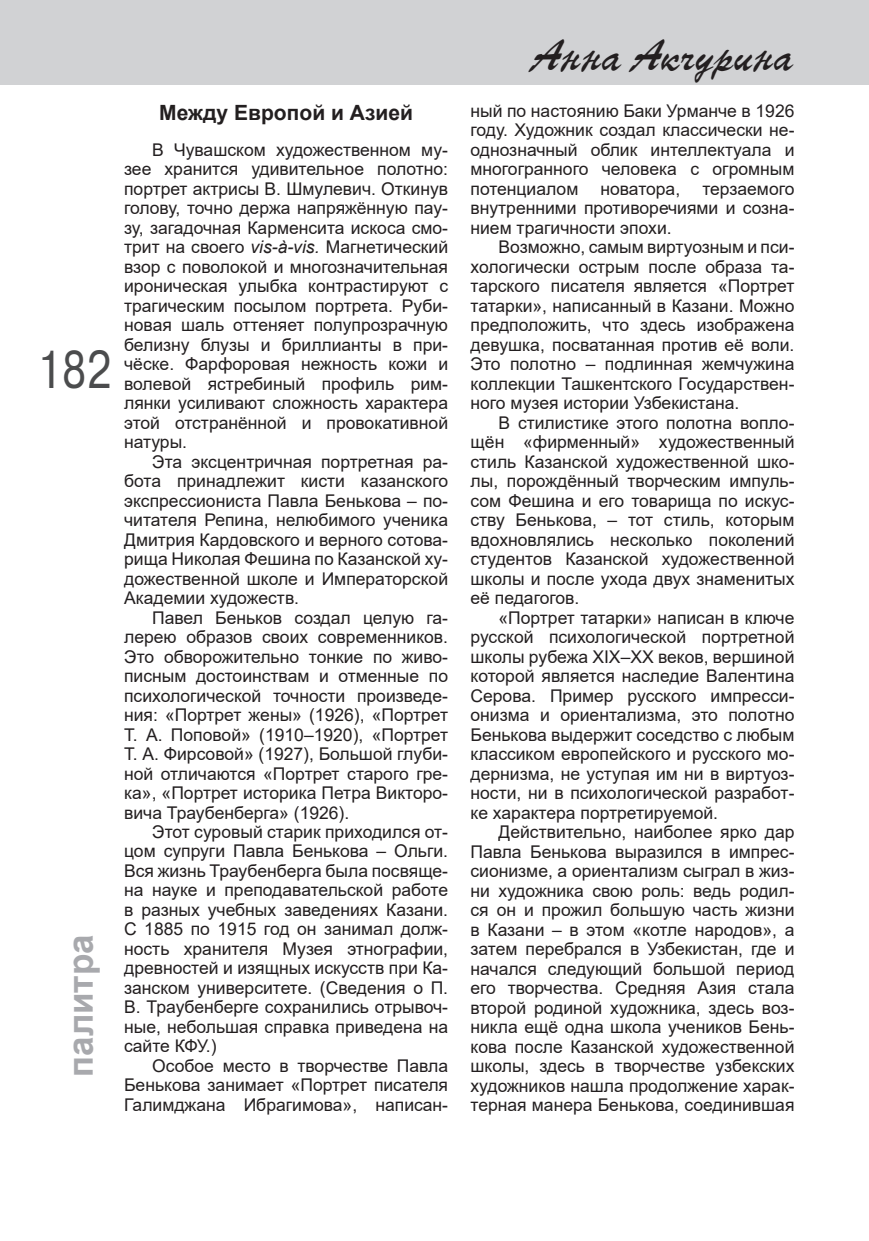
<style>
.page{position:relative;width:869px;height:1241px;background:#fff}
.page>*{position:absolute;margin:0;border:0;box-sizing:border-box;transform-origin:0 0}
.t1{font:49px "TT Arial";color:#4b4c4d;scale:.8 1}
.t2{font:42px "TT Parsec";color:#231f20}
.t3{font:700 35px "Arial";color:#a8a9ad}
.t4{font:700 21px "Arial";color:#231f20}
.t5{font:17.5px/19.4px "Arial";color:#231f20;text-align:justify}
.s1{font-style:italic}
</style>
<div class="page">
<div style="left:0;top:0;width:868px;height:84px;background:#d1d2d4"></div>
<h1 class="t1" style="left:37px;top:342px;width:94px">182</h1>
<h3 class="t3" style="left:61px;top:1076px;width:144px;rotate:-90deg">палитра</h3>
<p class="t4" style="left:159px;top:100px;width:255px">Между Европой и Азией</p>
<p class="t5" style="left:124px;top:140px;width:325px;text-indent:28px">В Чувашском художественном му&shy;зее хранится удивительное полотно: портрет актрисы В. Шмулевич. Откинув голову, точно держа напряжённую пау&shy;зу, загадочная Карменсита искоса смо&shy;трит на своего <span class="s1">vis-à-vis.</span> Магнетический взор с поволокой и многозначительная ироническая улыбка контрастируют с трагическим посылом портрета. Руби&shy;новая шаль оттеняет полупрозрачную белизну блузы и бриллианты в при&shy;чёске. Фарфоровая нежность кожи и волевой ястребиный профиль рим&shy;лянки усиливают сложность характера этой отстранённой и провокативной натуры.</p>
<p class="t5" style="left:124px;top:452px;width:325px;text-indent:28px">Эта эксцентричная портретная ра&shy;бота принадлежит кисти казанского экспрессиониста Павла Бенькова – по&shy;читателя Репина, нелюбимого ученика Дмитрия Кардовского и верного сотова&shy;рища Николая Фешина по Казанской ху&shy;дожественной школе и Императорской Академии художеств.</p>
<p class="t5" style="left:124px;top:607px;width:325px;text-indent:28px">Павел Беньков создал целую га&shy;лерею образов своих современников.<br>Это обворожительно тонкие по живо&shy;писным достоинствам и отменные по психологической точности произведе&shy;ния: «Портрет жены» (1926), «Портрет Т. А. Поповой» (1910–1920), «Портрет Т. А. Фирсовой» (1927), Большой глуби&shy;ной отличаются «Портрет старого гре&shy;ка», «Портрет историка Петра Викторо&shy;вича Траубенберга» (1926).</p>
<p class="t5" style="left:124px;top:822px;width:325px;text-indent:28px">Этот суровый старик приходился от&shy;цом супруги Павла Бенькова – Ольги.<br>Вся жизнь Траубенберга была посвяще&shy;на науке и преподавательской работе в разных учебных заведениях Казани.<br>С 1885 по 1915 год он занимал долж&shy;ность хранителя Музея этнографии, древностей и изящных искусств при Ка&shy;занском университете. (Сведения о П.<br>В. Траубенберге сохранились отрывоч&shy;ные, небольшая справка приведена на сайте КФУ.)</p>
<p class="t5" style="left:124px;top:1055px;width:325px;text-indent:28px">Особое место в творчестве Павла Бенькова занимает «Портрет писателя Галимджана Ибрагимова», написан-</p>
<h2 class="t2" style="left:531px;top:32px;width:264px">Анна Акчурина</h2>
<p class="t5" style="left:470px;top:101px;width:325px">ный по настоянию Баки Урманче в 1926 году. Художник создал классически не&shy;однозначный облик интеллектуала и многогранного человека с огромным потенциалом</p>
<p class="t5" style="left:470px;top:179px;width:325px;text-indent:232px">терзаемого внутренними противоречиями и созна&shy;нием трагичности эпохи.</p>
<p class="t5" style="left:470px;top:237px;width:325px;text-indent:28px">Возможно, самым виртуозным и пси&shy;хологически острым после образа та&shy;тарского писателя является «Портрет татарки», написанный в Казани. Можно предположить, что здесь изображена девушка, посватанная против её воли.<br>Это полотно – подлинная жемчужина коллекции Ташкентского Государствен&shy;ного музея истории Узбекистана.</p>
<p class="t5" style="left:470px;top:413px;width:325px;text-indent:28px">В стилистике этого полотна вопло&shy;щён «фирменный» художественный стиль Казанской художественной шко&shy;лы, порождённый творческим импуль&shy;сом Фешина и его товарища по искус&shy;ству Бенькова, – тот стиль, которым вдохновлялись несколько поколений студентов Казанской художественной школы и после ухода двух знаменитых её педагогов.</p>
<p class="t5" style="left:470px;top:608px;width:325px;text-indent:28px">«Портрет татарки» написан в ключе русской психологической портретной школы рубежа XIX–XX веков, вершиной которой является наследие Валентина Серова. Пример русского импресси&shy;онизма и ориентализма, это полотно Бенькова выдержит соседство с любым классиком европейского и русского мо&shy;дернизма, не уступая им ни в виртуоз&shy;ности, ни в психологической разработ&shy;ке характера портретируемой.</p>
<p class="t5" style="left:470px;top:822px;width:325px;text-indent:28px">Действительно, наиболее ярко дар Павла Бенькова выразился в импрес&shy;сионизме, а ориентализм сыграл в жиз&shy;ни художника свою роль: ведь родил&shy;ся он и прожил большую часть жизни в Казани – в этом «котле народов», а затем перебрался в Узбекистан, где и начался следующий большой период его творчества. Средняя Азия стала второй родиной художника, здесь воз&shy;никла ещё одна школа учеников Бень&shy;кова после Казанской художественной школы, здесь в творчестве узбекских художников нашла продолжение харак&shy;терная манера Бенькова, соединившая</p>
<p class="t5" style="left:600px;top:179px;width:81px">новатора,</p>
</div>
